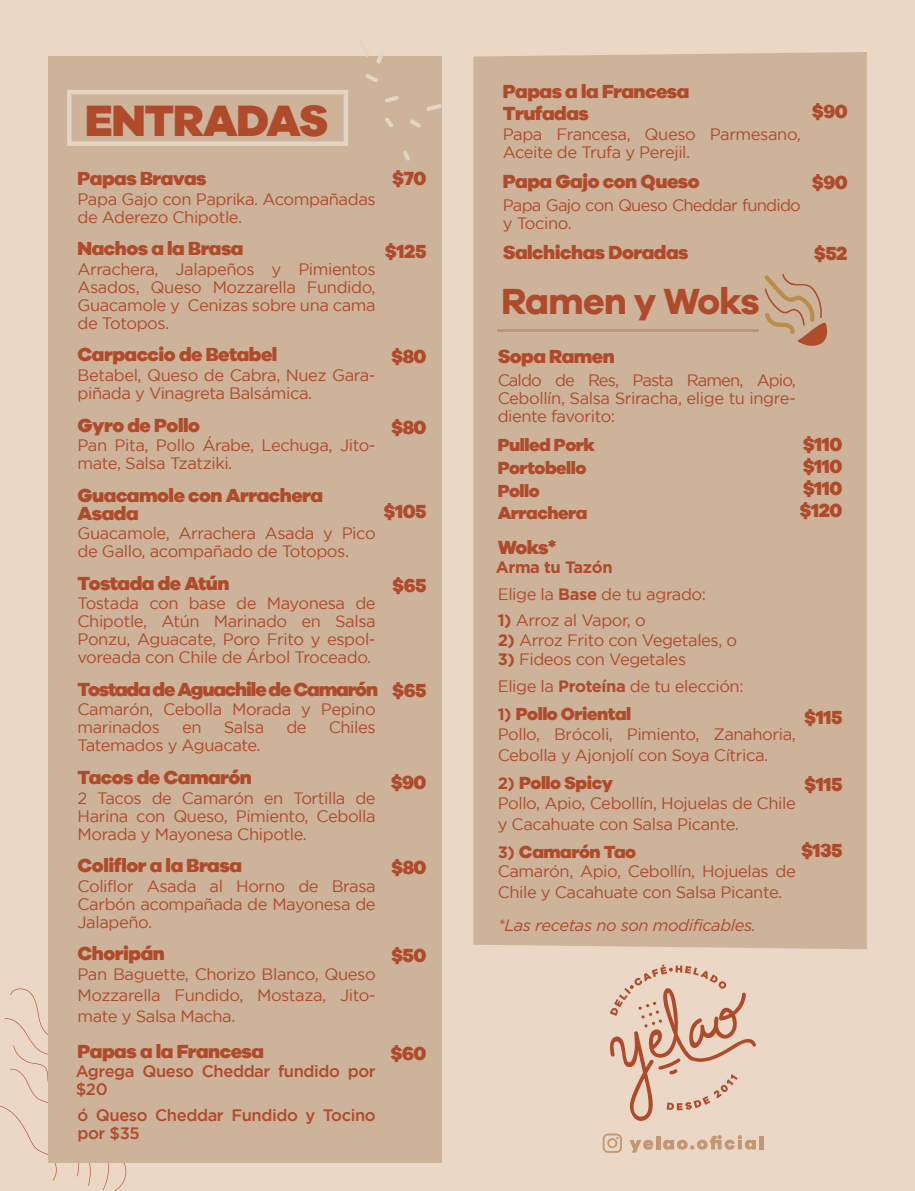
<style>
.page{position:relative;width:915px;height:1191px;background:#fff}
.page>*{position:absolute;margin:0;border:0;box-sizing:border-box;transform-origin:0 0}
.t1{font:800 45.15px "Galano Grotesque W00";letter-spacing:-.025em;color:#af4b2b}
.t2{font:700 37.5px "Galano Grotesque DEMO";letter-spacing:-.025em;color:#af4b2b}
.t3{font:800 19.5px/22.2px "Galano Grotesque W00";letter-spacing:-.025em;color:#af4b2b}
.t4{font:800 19.5px "Galano Grotesque W00";letter-spacing:-.06em;color:#af4b2b}
.t5{font:800 18px/22.8px "Galano Grotesque W00";letter-spacing:-.025em;color:#af4b2b}
.t6{font:16.5px/18px "Gotham";letter-spacing:-.025em;color:#af4b2b}
.t7{font:500 16.5px/18px "Gotham";letter-spacing:-.025em;color:#af4b2b}
.t8{font:16.5px/18px "Gotham";letter-spacing:-.045em;color:#af4b2b}
.t9{font:italic 16.5px "Gotham";letter-spacing:-.025em;color:#af4b2b}
.s1{font-weight:700}
.s2{font-family:"Gotham";font-weight:700;font-size:16.5px}
</style>
<div class="page">
<div style="left:0;top:0;width:914px;height:1191px;background:#ebd7c5"></div>
<svg style="left:0;top:988px;width:127px;height:203px"></svg>
<svg style="left:602px;top:1133px;width:19px;height:19px"></svg>
<svg style="left:629px;top:1139px;width:24px;height:13px"></svg>
<hr style="left:656px;top:1136px;width:4px;height:13px;background:#c39774">
<svg style="left:663px;top:1135px;width:92px;height:14px"></svg>
<svg style="left:759px;top:1136px;width:3px;height:13px"></svg>
<svg style="left:610px;top:964px;width:146px;height:157px"></svg>
<div style="left:473px;top:52px;width:393px;height:897px;background:#ccb39a"></div>
<div style="left:48px;top:56px;width:393px;height:1107px;background:#ccb39a"></div>
<svg style="left:385px;top:95px;width:14px;height:8px"></svg>
<svg style="left:385px;top:118px;width:8px;height:10px"></svg>
<svg style="left:410px;top:119px;width:11px;height:9px"></svg>
<svg style="left:403px;top:151px;width:7px;height:10px"></svg>
<svg style="left:426px;top:103px;width:16px;height:8px"></svg>
<svg style="left:365px;top:74px;width:13px;height:8px"></svg>
<svg style="left:366px;top:56px;width:17px;height:8px"></svg>
<svg style="left:67px;top:90px;width:281px;height:56px"></svg>
<svg style="left:763px;top:273px;width:64px;height:74px;background:#c6a284"></svg>
<hr style="left:497px;top:329px;width:261px;height:2px;background:#c09574">
<h1 class="t1" style="left:85px;top:92px;width:244px">ENTRADAS</h1>
<p class="t3" style="left:392px;top:166px;width:36px">$70</p>
<p class="t3" style="left:77px;top:167px;width:130px">Papas Bravas</p>
<p class="t6" style="left:77px;top:189px;width:299px">Papa Gajo con Paprika. Acompañadas de Aderezo Chipotle.</p>
<p class="t3" style="left:77px;top:237px;width:167px">Nachos a la Brasa</p>
<p class="t6" style="left:77px;top:260px;width:299px;text-align:justify">Arrachera, Jalapeños y Pimientos Asados, Queso Mozzarella Fundido, Guacamole y Cenizas sobre una cama de Totopos.</p>
<p class="t3" style="left:77px;top:343px;width:201px">Carpaccio de Betabel</p>
<p class="t6" style="left:77px;top:366px;width:299px">Betabel, Queso de Cabra, Nuez Gara&shy;piñada y Vinagreta Balsámica.</p>
<p class="t3" style="left:77px;top:413px;width:124px">Gyro de Pollo</p>
<p class="t6" style="left:77px;top:436px;width:299px">Pan Pita, Pollo Árabe, Lechuga, Jito&shy;mate, Salsa Tzatziki.</p>
<p class="t3" style="left:77px;top:485px;width:247px;line-height:18px">Guacamole con Arrachera<br>Asada</p>
<p class="t6" style="left:77px;top:524px;width:299px">Guacamole, Arrachera Asada y Pico de Gallo, acompañado de Totopos.</p>
<p class="t3" style="left:77px;top:571px;width:154px">Tostada de Atún</p>
<p class="t6" style="left:77px;top:594px;width:299px;text-align:justify">Tostada con base de Mayonesa de Chipotle, Atún Marinado en Salsa Ponzu, Aguacate, Poro Frito y espol&shy;voreada con Chile de Árbol Troceado.</p>
<p class="t4" style="left:77px;top:677px;width:302px">Tostada de Aguachile de Camarón</p>
<p class="t6" style="left:77px;top:700px;width:299px">Camarón, Cebolla Morada y Pepino marinados</p>
<p class="t3" style="left:385px;top:240px;width:43px">$125</p>
<p class="t3" style="left:391px;top:345px;width:37px">$80</p>
<p class="t3" style="left:391px;top:415px;width:37px">$80</p>
<p class="t3" style="left:383px;top:500px;width:44px">$105</p>
<p class="t3" style="left:392px;top:573px;width:36px">$65</p>
<p class="t3" style="left:392px;top:679px;width:36px">$65</p>
<p class="t6" style="left:182px;top:718px;width:21px">en</p>
<p class="t6" style="left:224px;top:718px;width:42px">Salsa</p>
<p class="t6" style="left:286px;top:718px;width:22px">de</p>
<p class="t6" style="left:328px;top:718px;width:48px">Chiles</p>
<p class="t6" style="left:77px;top:736px;width:184px">Tatemados y Aguacate.</p>
<p class="t3" style="left:77px;top:766px;width:176px">Tacos de Camarón</p>
<p class="t6" style="left:77px;top:788px;width:299px;text-align:justify">2 Tacos de Camarón en Tortilla de Harina con Queso, Pimiento, Cebolla Morada y Mayonesa Chipotle.</p>
<p class="t3" style="left:77px;top:854px;width:166px">Coliflor a la Brasa</p>
<p class="t6" style="left:77px;top:876px;width:299px;text-align:justify">Coliflor Asada al Horno de Brasa Carbón acompañada de Mayonesa de Jalapeño.</p>
<p class="t3" style="left:77px;top:942px;width:89px">Choripán</p>
<p class="t6" style="left:77px;top:963px;width:299px;line-height:21px;text-align:justify">Pan Baguette, Chorizo Blanco, Queso Mozzarella Fundido, Mostaza, Jito&shy;mate y Salsa Macha.</p>
<p class="t3" style="left:77px;top:1039px;width:188px">Papas a la Francesa</p>
<p class="t7" style="left:76px;top:1061px;width:301px">Agrega Queso Cheddar fundido por $20</p>
<p class="t7" style="left:77px;top:1106px;width:299px">ó Queso Cheddar Fundido y Tocino por $35</p>
<p class="t3" style="left:390px;top:770px;width:37px">$90</p>
<p class="t3" style="left:391px;top:856px;width:37px">$80</p>
<p class="t3" style="left:391px;top:943px;width:37px">$50</p>
<p class="t3" style="left:390px;top:1041px;width:37px">$60</p>
<p class="t3" style="left:502px;top:80px;width:188px">Papas a la Francesa<br>Trufadas</p>
<p class="t6" style="left:502px;top:125px;width:299px">Papa Francesa, Queso Parmesano,<br>Aceite de Trufa y Perejil.</p>
<p class="t3" style="left:502px;top:169px;width:198px">Papa Gajo con Queso</p>
<p class="t8" style="left:502px;top:196px;width:299px">Papa Gajo con Queso Cheddar fundido y Tocino.</p>
<p class="t3" style="left:502px;top:240px;width:187px">Salchichas Doradas</p>
<h2 class="t2" style="left:501px;top:285px;width:260px">Ramen y Woks</h2>
<p class="t3" style="left:811px;top:100px;width:37px">$90</p>
<p class="t3" style="left:811px;top:171px;width:37px">$90</p>
<p class="t3" style="left:813px;top:242px;width:35px">$52</p>
<p class="t3" style="left:497px;top:344px;width:119px">Sopa Ramen</p>
<p class="t6" style="left:497px;top:371px;width:299px;text-align:justify">Caldo de Res, Pasta Ramen, Apio, Cebollín, Salsa Sriracha, elige tu ingre&shy;diente favorito:</p>
<p class="t5" style="left:497px;top:433px;width:99px">Pulled Pork<br>Portobello<br>Pollo<br>Arrachera</p>
<p class="t3" style="left:497px;top:535px;width:60px">Woks*</p>
<p class="t6" style="left:495px;top:553px;width:211px;line-height:26.5px"><span class="s1">Arma tu Tazón<br></span>Elige la <span class="s1">Base</span> de tu agrado:</p>
<p class="t6" style="left:497px;top:611px;width:149px"><span class="s1">1)</span> Arroz al Vapor, o</p>
<p class="t6" style="left:497px;top:630px;width:241px"><span class="s1">2)</span> Arroz Frito con Vegetales, o</p>
<p class="t6" style="left:497px;top:645px;width:247px;line-height:26.7px"><span class="s1">3)</span> Fideos con Vegetales<br>Elige la <span class="s1">Proteína</span> de tu elección:</p>
<p class="t5" style="left:497px;top:702px;width:135px"><span class="s2">1)</span> Pollo Oriental</p>
<p class="t6" style="left:497px;top:723px;width:299px;line-height:21px">Pollo, Brócoli, Pimiento, Zanahoria,<br>Cebolla y Ajonjolí con Soya Cítrica.</p>
<p class="t5" style="left:497px;top:771px;width:117px"><span class="s2">2)</span> Pollo Spicy</p>
<p class="t6" style="left:497px;top:792px;width:299px;line-height:21px">Pollo, Apio, Cebollín, Hojuelas de Chile y Cacahuate con Salsa Picante.</p>
<p class="t5" style="left:497px;top:840px;width:140px"><span class="s2">3)</span> Camarón Tao</p>
<p class="t6" style="left:497px;top:861px;width:299px;line-height:21px">Camarón, Apio, Cebollín, Hojuelas de<br>Chile y Cacahuate con Salsa Picante.</p>
<p class="t9" style="left:497px;top:916px;width:260px">*Las recetas no son modificables.</p>
<p class="t3" style="left:799px;top:432px;width:44px;text-align:justify">$110 $110 $110 $120</p>
<p class="t3" style="left:804px;top:705px;width:40px">$115</p>
<p class="t3" style="left:804px;top:772px;width:40px">$115</p>
<p class="t3" style="left:800px;top:839px;width:43px">$135</p>
</div>
